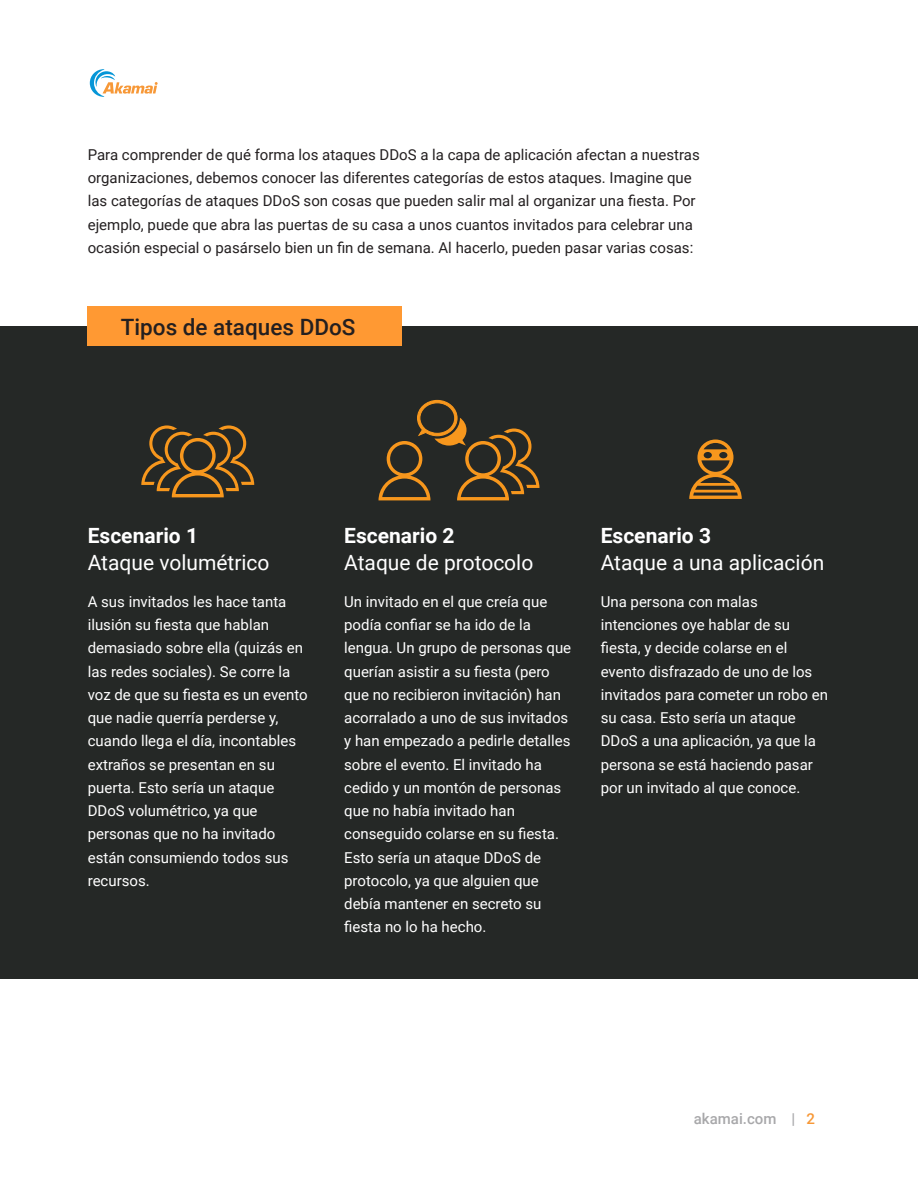
<style>
.page{position:relative;width:918px;height:1188px;background:#fff}
.page>*{position:absolute;margin:0;border:0;box-sizing:border-box;transform-origin:0 0}
.Headline_15pt{font:500 22.5px "Roboto";color:#231f20}
.Body{font:21px "Roboto";color:#fff}
.Body-2{font:700 21px "Roboto";color:#fff}
.Body-3{font:15px/23.2px "Roboto";color:#fff}
.Body-4{font:15px/23.2px "Roboto";color:#231f20}
.t1{font:500 15px "Roboto";color:#a8a8aa}
.s1{color:#f79837}
</style>
<div class="page">
<svg style="left:90px;top:69px;width:68px;height:28px"></svg>
<div style="left:0;top:326px;width:918px;height:652px;background:#252826"></div>
<div style="left:87px;top:307px;width:315px;height:39px;background:#f93"></div>
<svg style="left:141px;top:425px;width:113px;height:72px"></svg>
<svg style="left:689px;top:440px;width:53px;height:59px"></svg>
<svg style="left:379px;top:399px;width:160px;height:101px"></svg>
<p class="Body-4" style="left:88px;top:142px;width:613px">Para comprender de qué forma los ataques DDoS a la capa de aplicación afectan a nuestras organizaciones, debemos conocer las diferentes categorías de estos ataques. Imagine que las categorías de ataques DDoS son cosas que pueden salir mal al organizar una fiesta. Por ejemplo, puede que abra las puertas de su casa a unos cuantos invitados para celebrar una ocasión especial o pasárselo bien un fin de semana. Al hacerlo, pueden pasar varias cosas:</p>
<p class="Headline_15pt" style="left:121px;top:311px;width:236px">Tipos de ataques DDoS</p>
<p class="Body-2" style="left:88px;top:521px;width:112px">Escenario 1</p>
<p class="Body" style="left:88px;top:548px;width:183px">Ataque volumétrico</p>
<p class="Body-3" style="left:88px;top:589px;width:221px">A sus invitados les hace tanta ilusión su fiesta que hablan demasiado sobre ella (quizás en las redes sociales). Se corre la voz de que su fiesta es un evento que nadie querría perderse y, cuando llega el día, incontables extraños se presentan en su puerta. Esto sería un ataque<br>DDoS volumétrico, ya que personas que no ha invitado están consumiendo todos sus recursos.</p>
<p class="Body-2" style="left:344px;top:521px;width:112px">Escenario 2</p>
<p class="Body" style="left:344px;top:548px;width:191px">Ataque de protocolo</p>
<p class="Body-3" style="left:344px;top:589px;width:229px">Un invitado en el que creía que podía confiar se ha ido de la lengua. Un grupo de personas que querían asistir a su fiesta (pero que no recibieron invitación) han acorralado a uno de sus invitados y han empezado a pedirle detalles sobre el evento. El invitado ha cedido y un montón de personas que no había invitado han conseguido colarse en su fiesta.<br>Esto sería un ataque DDoS de protocolo, ya que alguien que debía mantener en secreto su fiesta no lo ha hecho.</p>
<p class="Body-2" style="left:601px;top:521px;width:112px">Escenario 3</p>
<p class="Body" style="left:601px;top:548px;width:225px">Ataque a una aplicación</p>
<p class="Body-3" style="left:601px;top:589px;width:229px">Una persona con malas intenciones oye hablar de su fiesta, y decide colarse en el evento disfrazado de uno de los invitados para cometer un robo en su casa. Esto sería un ataque<br>DDoS a una aplicación, ya que la persona se está haciendo pasar por un invitado al que conoce.</p>
<p class="t1" style="left:694px;top:1109px;width:123px">akamai.com | <span class="s1">2</span></p>
</div>
